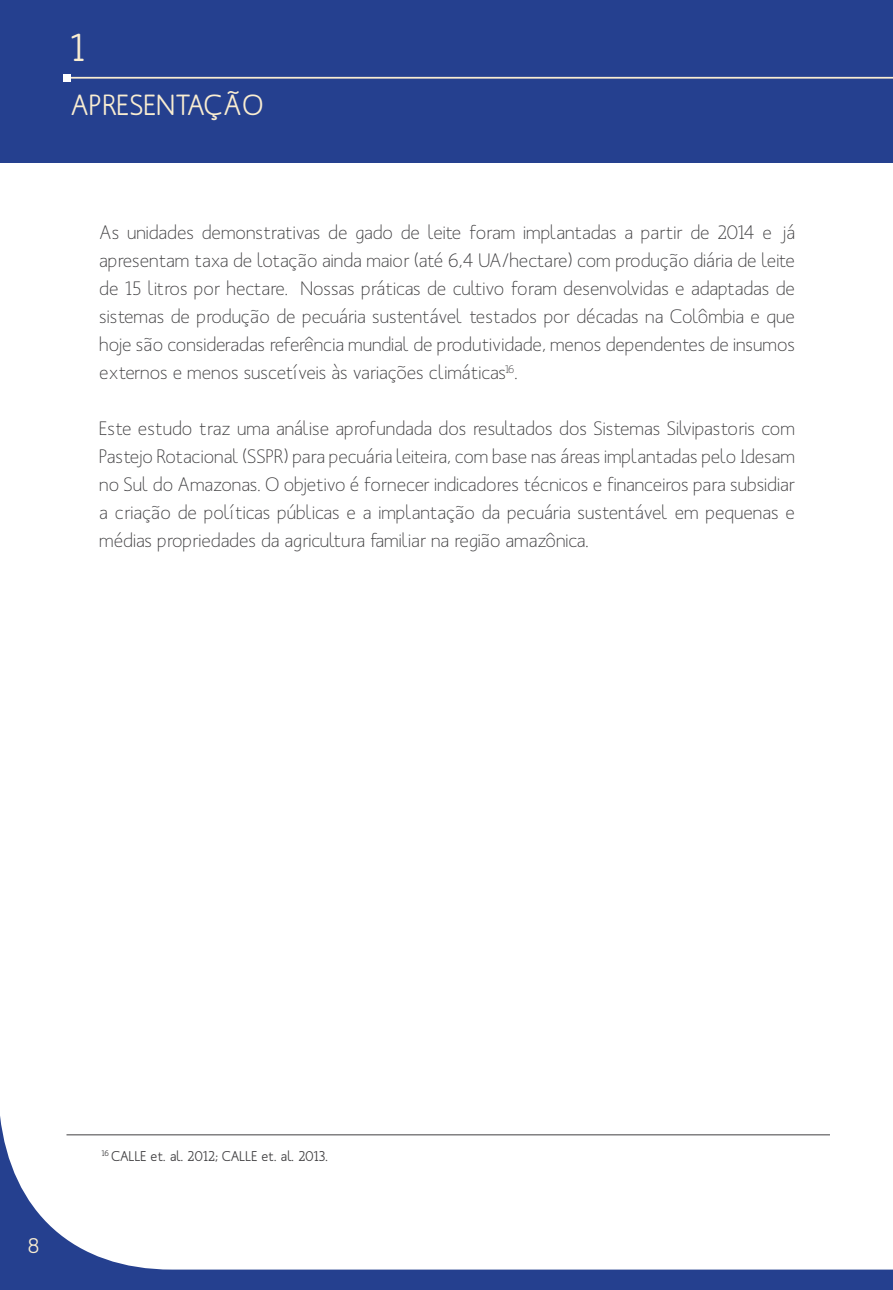
<style>
.page{position:relative;width:893px;height:1290px;background:#fff}
.page>*{position:absolute;margin:0;border:0;box-sizing:border-box;transform-origin:0 0}
.t1{font:500 38.5px "Mank Sans";color:#f9edd1}
.t2{font:500 28.88px "Mank Sans";letter-spacing:.01em;color:#f9edd1}
.t3{font:500 21px "Mank Sans";color:#f9edd1}
.t4{font:19.25px/28px "Mank Sans";color:#414042;text-align:justify}
.t5{font:500 14px "Mank Sans";color:#414042}
</style>
<div class="page">
<svg style="left:0;top:1116px;width:893px;height:174px"></svg>
<div style="left:0;top:0;width:893px;height:163px;background:#25408f"></div>
<hr style="left:892px;top:0;width:1px;height:163px;background:#006a9f">
<hr style="left:63px;top:77px;width:830px;height:2px;background:#f9edd1">
<div style="left:63px;top:74px;width:8px;height:8px;background:#fff"></div>
<hr style="left:66px;top:1134px;width:764px;height:1px;background:#414042">
<h1 class="t1" style="left:70px;top:23px;width:17px">1</h1>
<h2 class="t2" style="left:70px;top:87px;width:195px">APRESENTAÇÃO</h2>
<p class="t4" style="left:99px;top:218px;width:697px">As unidades demonstrativas de gado de leite foram implantadas a partir de 2014 e já apresentam taxa de lotação ainda maior (até 6,4 UA/hectare) com produção diária de leite de 15 litros por hectare. Nossas práticas de cultivo foram desenvolvidas e adaptadas de sistemas de produção de pecuária sustentável testados por décadas na Colômbia e que hoje são consideradas referência mundial de produtividade, menos dependentes de insumos externos e menos suscetíveis às variações climáticas<sup>16</sup>.</p>
<p class="t4" style="left:99px;top:414px;width:697px">Este estudo traz uma análise aprofundada dos resultados dos Sistemas Silvipastoris com Pastejo Rotacional (SSPR) para pecuária leiteira, com base nas áreas implantadas pelo Idesam no Sul do Amazonas. O objetivo é fornecer indicadores técnicos e financeiros para subsidiar a criação de políticas públicas e a implantação da pecuária sustentável em pequenas e médias propriedades da agricultura familiar na região amazônica.</p>
<p class="t3" style="left:28px;top:1233px;width:13px">8</p>
<p class="t5" style="left:102px;top:1147px;width:228px"><sup>16</sup> CALLE et. al. 2012; CALLE et. al. 2013.</p>
</div>
